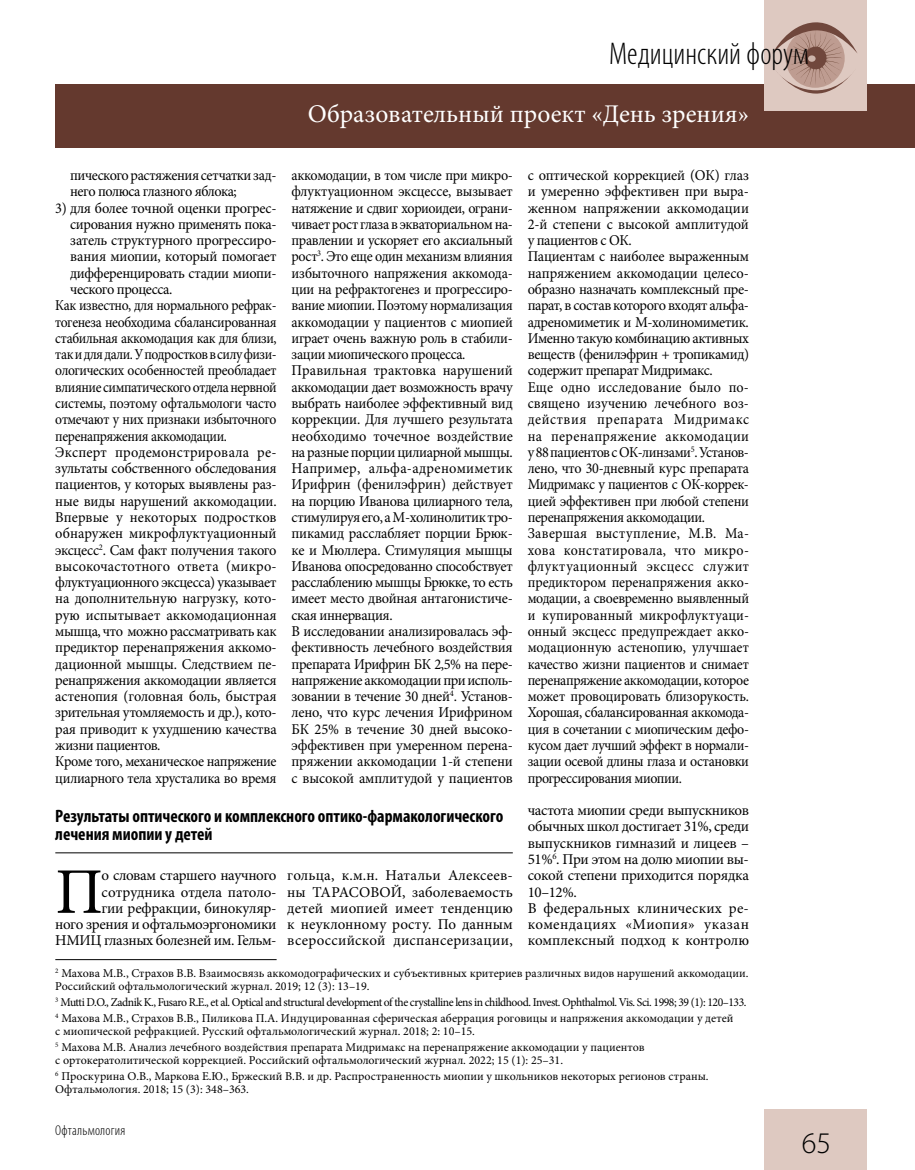
<style>
.page{position:relative;width:915px;height:1170px;background:#fff}
.page>*{position:absolute;margin:0;border:0;box-sizing:border-box;transform-origin:0 0}
.t1{font:65.1px "Minion Pro";color:#000}
.t2{font:300 condensed 31.5px "Myriad Pro";color:#000}
.t3{font:300 30px "Myriad Pro";color:#000}
.t4{font:25.5px "Minion Pro";color:#fff}
.t5{font:700 condensed 18px/18px "Myriad Pro";color:#000}
.t6{font:15px/16.4px "Minion Pro";letter-spacing:-.02em;color:#000;scale:.96 1}
.t7{font:15px/16.4px "Minion Pro";letter-spacing:-.02em;color:#000;scale:.94 1}
.t8{font:15px/16.4px "Minion Pro";letter-spacing:-.02em;color:#000;text-align:right}
.t9{font:15px "Minion Pro";letter-spacing:-.02em;color:#000;scale:.91 1}
.t10{font:15px/16.2px "Minion Pro";letter-spacing:-.02em;color:#000;scale:.95 1}
.t11{font:15px "Minion Pro";letter-spacing:.01em;color:#000;scale:.96 1}
.t12{font:15px "Minion Pro";color:#000;scale:.96 1}
.t13{font:15px "Minion Pro";letter-spacing:.015em;color:#000;scale:.96 1}
.t14{font:300 condensed 14.25px "Myriad Pro";letter-spacing:.015em;color:#000}
.t15{font:12px/15.6px "Minion Pro";color:#000}
.t16{font:12px/15.6px "Minion Pro";letter-spacing:-.035em;color:#000}
</style>
<div class="page">
<div style="left:55px;top:84px;width:859px;height:63px;background:#64392e"></div>
<div style="left:764px;top:0;width:102px;height:111px;background:#dec9c1"></div>
<div style="left:764px;top:1108px;width:102px;height:61px;background:#dec9c1"></div>
<svg style="left:773px;top:22px;width:84px;height:72px"></svg>
<hr style="left:55px;top:959px;width:221px;height:1px;background:#000">
<hr style="left:55px;top:852px;width:457px;height:1px;background:#000">
<h2 class="t2" style="left:608px;top:35px;width:201px">Медицинский форум</h2>
<h3 class="t4" style="left:308px;top:97px;width:442px">Образовательный проект «День зрения»</h3>
<p class="t10" style="left:70px;top:167px;width:219px">пического растяжения сетчатки зад&shy;него полюса глазного яблока;</p>
<p class="t6" style="left:55px;top:200px;width:232px">3) для более точной оценки прогрес-</p>
<p class="t6" style="left:70px;top:216px;width:216px">сирования нужно применять пока-</p>
<p class="t6" style="left:70px;top:232px;width:216px">затель структурного прогрессиро-</p>
<p class="t6" style="left:70px;top:248px;width:216px">вания миопии, который помогает</p>
<p class="t6" style="left:70px;top:265px;width:216px">дифференцировать стадии миопи-</p>
<p class="t6" style="left:70px;top:281px;width:108px">ческого процесса.</p>
<p class="t9" style="left:55px;top:295px;width:244px">Как известно, для нормального рефрак-</p>
<p class="t9" style="left:55px;top:312px;width:245px">тогенеза необходима сбалансированная</p>
<p class="t9" style="left:55px;top:328px;width:244px">стабильная аккомодация как для близи,</p>
<p class="t9" style="left:55px;top:344px;width:244px">так и для дали. У подростков в силу физи-</p>
<p class="t9" style="left:55px;top:360px;width:244px">ологических особенностей преобладает</p>
<p class="t9" style="left:55px;top:377px;width:244px">влияние симпатического отдела нервной</p>
<p class="t9" style="left:55px;top:393px;width:244px">системы, поэтому офтальмологи часто</p>
<p class="t9" style="left:55px;top:409px;width:244px">отмечают у них признаки избыточного</p>
<p class="t9" style="left:55px;top:425px;width:190px">перенапряжения аккомодации.</p>
<p class="t13" style="left:55px;top:442px;width:232px">Эксперт продемонстрировала ре-</p>
<p class="t6" style="left:55px;top:460px;width:232px">зультаты собственного обследования</p>
<p class="t6" style="left:55px;top:476px;width:232px">пациентов, у которых выявлены раз-</p>
<p class="t6" style="left:55px;top:493px;width:232px">ные виды нарушений аккомодации.</p>
<p class="t11" style="left:55px;top:507px;width:232px">Впервые у некоторых подростков</p>
<p class="t12" style="left:55px;top:523px;width:232px">обнаружен микрофлуктуационный</p>
<p class="t6" style="left:55px;top:541px;width:232px">эксцесс<sup>2</sup>. Сам факт получения такого</p>
<p class="t11" style="left:55px;top:556px;width:230px">высокочастотного ответа (микро-</p>
<p class="t6" style="left:55px;top:574px;width:232px">флуктуационного эксцесса) указывает</p>
<p class="t6" style="left:55px;top:590px;width:232px">на дополнительную нагрузку, кото-</p>
<p class="t12" style="left:55px;top:604px;width:232px">рую испытывает аккомодационная</p>
<p class="t6" style="left:55px;top:623px;width:232px">мышца, что можно рассматривать как</p>
<p class="t6" style="left:55px;top:639px;width:232px">предиктор перенапряжения аккомо-</p>
<p class="t6" style="left:55px;top:655px;width:232px">дационной мышцы. Следствием пе-</p>
<p class="t6" style="left:55px;top:672px;width:232px">ренапряжения аккомодации является</p>
<p class="t6" style="left:55px;top:688px;width:232px">астенопия (головная боль, быстрая</p>
<p class="t6" style="left:55px;top:704px;width:232px">зрительная утомляемость и др.), кото-</p>
<p class="t6" style="left:55px;top:720px;width:232px">рая приводит к ухудшению качества</p>
<p class="t6" style="left:55px;top:737px;width:111px">жизни пациентов.</p>
<p class="t7" style="left:55px;top:753px;width:237px">Кроме того, механическое напряжение</p>
<p class="t7" style="left:55px;top:769px;width:237px">цилиарного тела хрусталика во время</p>
<p class="t7" style="left:291px;top:167px;width:237px">аккомодации, в том числе при микро&shy;флуктуационном эксцессе, вызывает натяжение и сдвиг хориоидеи, ограни&shy;чивает рост глаза в экваториальном на&shy;правлении и ускоряет его аксиальный рост<sup>3</sup>. Это еще один механизм влияния избыточного напряжения аккомода&shy;ции на рефрактогенез и прогрессиро&shy;вание миопии. Поэтому нормализация аккомодации у пациентов с миопией играет очень важную роль в стабили&shy;зации миопического процесса.<br>Правильная трактовка нарушений аккомодации дает возможность врачу выбрать наиболее эффективный вид коррекции. Для лучшего результата необходимо точечное воздействие на разные порции цилиарной мышцы.<br>Например, альфа-адреномиметик Ирифрин (фенилэфрин) действует на порцию Иванова цилиарного тела, стимулируя его, а М-холинолитик тро&shy;пикамид расслабляет порции Брюк&shy;ке и Мюллера. Стимуляция мышцы Иванова опосредованно способствует расслаблению мышцы Брюкке, то есть имеет место двойная антагонистиче&shy;ская иннервация.<br>В исследовании анализировалась эф&shy;фективность лечебного воздействия препарата Ирифрин БК 2,5% на пере&shy;напряжение аккомодации при исполь&shy;зовании в течение 30 дней<sup>4</sup>. Установ&shy;лено, что курс лечения Ирифрином БК 25% в течение 30 дней высоко&shy;эффективен при умеренном перена&shy;пряжении аккомодации 1-й степени с высокой амплитудой у пациентов</p>
<p class="t6" style="left:527px;top:167px;width:232px">с оптической коррекцией (ОК) глаз и умеренно эффективен при выра&shy;женном напряжении аккомодации 2-й степени с высокой амплитудой у пациентов с ОК.<br>Пациентам с наиболее выраженным напряжением аккомодации целесо&shy;образно назначать комплексный пре&shy;парат, в состав которого входят альфа&shy;адреномиметик и М-холиномиметик.<br>Именно такую комбинацию активных веществ (фенилэфрин + тропикамид) содержит препарат Мидримакс.<br>Еще одно исследование было по&shy;священо изучению лечебного воз&shy;действия препарата Мидримакс на перенапряжение аккомодации у 88 пациентов с ОК-линзами<sup>5</sup>. Установ&shy;лено, что 30-дневный курс препарата Мидримакс у пациентов с ОК-коррек&shy;цией эффективен при любой степени перенапряжения аккомодации.<br>Завершая выступление, М.В. Ма&shy;хова констатировала, что микро&shy;флуктуационный эксцесс служит предиктором перенапряжения акко&shy;модации, а своевременно выявленный и купированный микрофлуктуаци&shy;онный эксцесс предупреждает акко&shy;модационную астенопию, улучшает качество жизни пациентов и снимает перенапряжение аккомодации, которое может провоцировать близорукость.<br>Хорошая, сбалансированная аккомода&shy;ция в сочетании с миопическим дефо&shy;кусом дает лучший эффект в нормали&shy;зации осевой длины глаза и остановки прогрессирования миопии.</p>
<p class="t5" style="left:55px;top:806px;width:449px">Результаты оптического и комплексного оптико-фармакологического лечения миопии у детей</p>
<h1 class="t1" style="left:55px;top:848px;width:49px">П</h1>
<p class="t8" style="left:55px;top:867px;width:223px">о словам старшего научного сотрудника отдела патоло-<br>гии рефракции, бинокуляр-<br>ного зрения и офтальмоэргономики<br>НМИЦ глазных болезней им. Гельм-</p>
<p class="t8" style="left:287px;top:867px;width:227px;text-align:justify">гольца, к.м.н. Натальи Алексеев&shy;ны ТАРАСОВОЙ, заболеваемость детей миопией имеет тенденцию к неуклонному росту. По данным всероссийской диспансеризации,</p>
<p class="t8" style="left:527px;top:802px;width:223px;text-align:left">частота миопии среди выпускников обычных школ достигает 31%, среди выпускников гимназий и лицеев –<br>51%<sup>6</sup>. При этом на долю миопии вы&shy;сокой степени приходится порядка<br>10–12%.<br>В федеральных клинических ре&shy;комендациях «Миопия» указан комплексный подход к контролю</p>
<p class="t15" style="left:55px;top:966px;width:694px;line-height:13.5px"><sup>2</sup> Махова М.В., Страхов В.В. Взаимосвязь аккомодографических и субъективных критериев различных видов нарушений аккомодации.<br>Российский офтальмологический журнал. 2019; 12 (3): 13–19.</p>
<p class="t16" style="left:55px;top:994px;width:692px"><sup>3</sup> Mutti D.O., Zadnik K., Fusaro R.E., et al. Optical and structural development of the crystalline lens in childhood. Invest. Ophthalmol. Vis. Sci. 1998; 39 (1): 120–133.<br><sup>4</sup> Махова М.В., Страхов В.В., Пиликова П.А. Индуцированная сферическая аберрация роговицы и напряжения аккомодации у детей</p>
<p class="t15" style="left:55px;top:1023px;width:590px">с миопической рефракцией. Русский офтальмологический журнал. 2018; 2: 10–15.<br><sup>5</sup> Махова М.В. Анализ лечебного воздействия препарата Мидримакс на перенапряжение аккомодации у пациентов</p>
<p class="t15" style="left:55px;top:1052px;width:654px">с ортокератолитической коррекцией. Российский офтальмологический журнал. 2022; 15 (1): 25–31.<br><sup>6</sup> Проскурина О.В., Маркова Е.Ю., Бржеский В.В. и др. Распространенность миопии у школьников некоторых регионов страны.</p>
<p class="t15" style="left:55px;top:1081px;width:195px">Офтальмология. 2018; 15 (3): 348–363.</p>
<p class="t14" style="left:55px;top:1121px;width:72px">Офтальмология</p>
<h3 class="t3" style="left:801px;top:1126px;width:31px">65</h3>
</div>
